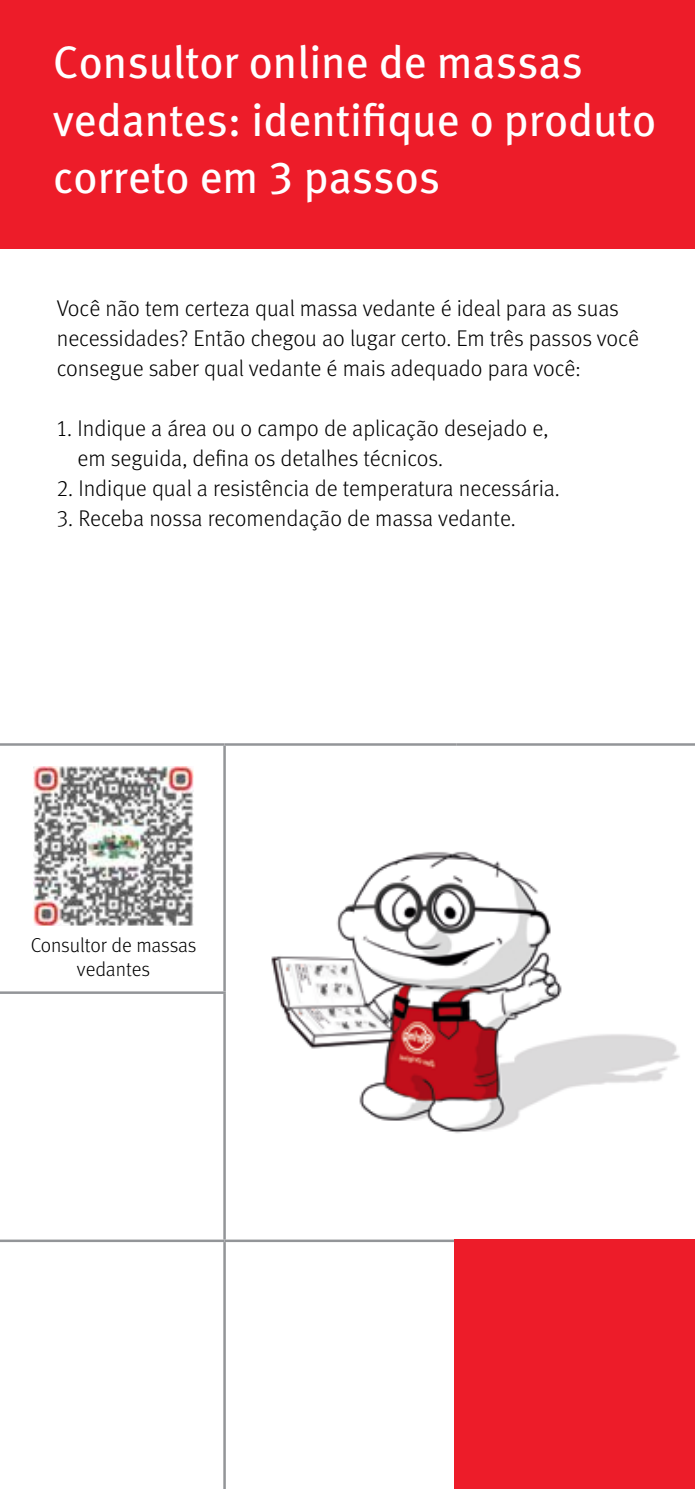
<style>
.page{position:relative;width:695px;height:1489px;background:#fff}
.page>*{position:absolute;margin:0;border:0;box-sizing:border-box;transform-origin:0 0}
.t1{font:45.5px/57.5px "Meta Book LF";color:#fff}
.t2{font:22.75px/30px "Meta Light LF";color:#000}
.t3{font:20.25px/24px "Meta Light LF";letter-spacing:-.005em;color:#000;text-align:center}
</style>
<div class="page">
<hr style="left:0;top:743px;width:224px;height:2px;background:#939598">
<hr style="left:224px;top:743px;width:232px;height:2px;background:#939598">
<hr style="left:223px;top:745px;width:3px;height:246px;background:#939598">
<hr style="left:456px;top:743px;width:238px;height:2px;background:#939598">
<hr style="left:0;top:991px;width:226px;height:2px;background:#939598">
<hr style="left:223px;top:993px;width:3px;height:246px;background:#939598">
<hr style="left:224px;top:1239px;width:232px;height:2px;background:#939598">
<hr style="left:0;top:1239px;width:224px;height:2px;background:#939598">
<hr style="left:223px;top:1241px;width:3px;height:247px;background:#939598">
<div style="left:0;top:0;width:694px;height:248px;background:#ed1c29"></div>
<div style="left:454px;top:1239px;width:240px;height:249px;background:#ed1c29"></div>
<img style="left:271px;top:851px;width:409px;height:283px">
<img style="left:34px;top:766px;width:159px;height:159px">
<h1 class="t1" style="left:53px;top:33px;width:604px">Consultor online de massas vedantes: identifique o produto correto em 3 passos</h1>
<p class="t2" style="left:57px;top:292px;width:583px">Você não tem certeza qual massa vedante é ideal para as suas necessidades? Então chegou ao lugar certo. Em três passos você consegue saber qual vedante é mais adequado para você:</p>
<p class="t2" style="left:77px;top:412px;width:472px;text-indent:-21px">1. Indique a área ou o campo de aplicação desejado e, em seguida, defina os detalhes técnicos.</p>
<p class="t2" style="left:57px;top:472px;width:504px">2. Indique qual a resistência de temperatura necessária.</p>
<p class="t2" style="left:57px;top:502px;width:460px">3. Receba nossa recomendação de massa vedante.</p>
<p class="t3" style="left:31px;top:932px;width:167px">Consultor de massas vedantes</p>
</div>
